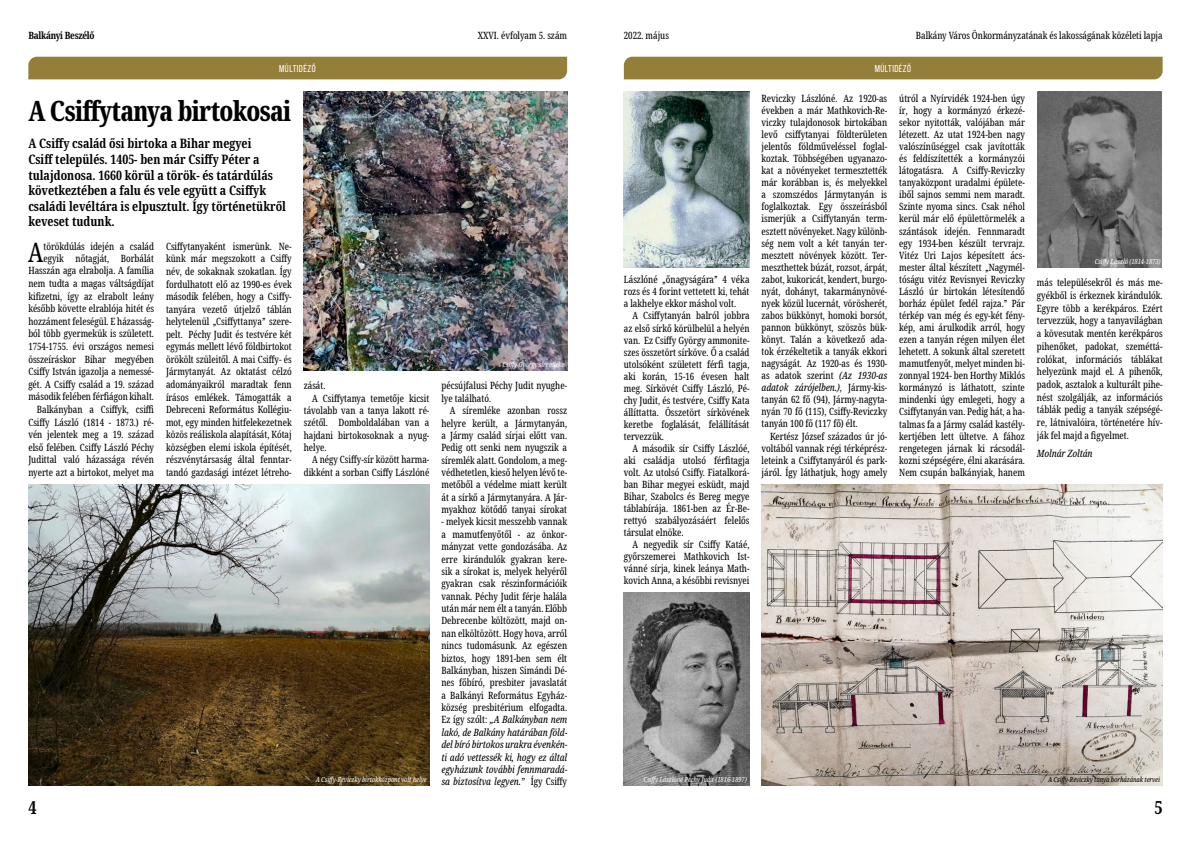
<style>
.page{position:relative;width:1191px;height:842px;background:#fff}
.page>*{position:absolute;margin:0;border:0;box-sizing:border-box;transform-origin:0 0}
.t1{font:800 extra-condensed 28px "Noto Serif";letter-spacing:-.025em;color:#000;scale:.96 1}
.t2{font:extra-condensed 26.8px "Noto Serif";color:#000}
.t3{font:700 extra-condensed 18px "Noto Serif";color:#000}
.t4{font:700 extra-condensed 13px/15.6px "Noto Serif";color:#000}
.t5{font:extra-condensed 10px/12.1px "Noto Serif";color:#000;text-align:justify}
.t6{font:10px "Bebas Neue";letter-spacing:.05em;color:#fff}
.t7{font:700 extra-condensed 10px "Noto Serif";letter-spacing:-.025em;color:#000}
.t8{font:italic extra-condensed 10px "Noto Serif";color:#000}
.t9{font:italic extra-condensed 7px "Noto Serif";letter-spacing:-.005em;color:#fff}
.t10{font:italic extra-condensed 7px "Noto Serif";letter-spacing:-.005em;color:#000}
.s1{font-style:italic}
</style>
<div class="page">
<div style="left:28px;top:57px;width:539px;height:22px;background:#947f3a"></div>
<div style="left:624px;top:57px;width:538px;height:22px;background:#947f3a"></div>
<img style="left:28px;top:484px;width:401px;height:301px">
<img style="left:761px;top:484px;width:401px;height:301px">
<img style="left:624px;top:91px;width:125px;height:176px">
<img style="left:624px;top:593px;width:125px;height:192px">
<img style="left:1037px;top:91px;width:124px;height:176px">
<img style="left:304px;top:91px;width:263px;height:279px">
<p class="t7" style="left:28px;top:28px;width:68px">Balkányi Beszélő</p>
<p class="t5" style="left:478px;top:30px;width:91px">XXVI. évfolyam 5. szám</p>
<p class="t5" style="left:624px;top:30px;width:47px">2022. május</p>
<p class="t5" style="left:916px;top:30px;width:248px">Balkány Város Önkormányzatának és lakosságának közéleti lapja</p>
<p class="t6" style="left:279px;top:63px;width:38px">MÚLTIDÉZŐ</p>
<p class="t6" style="left:874px;top:63px;width:38px">MÚLTIDÉZŐ</p>
<h1 class="t1" style="left:28px;top:91px;width:275px">A Csiffytanya birtokosai</h1>
<p class="t4" style="left:28px;top:136px;width:259px">A Csiffy család ősi birtoka a Bihar megyei<br>Csiff település. 1405- ben már Csiffy Péter a tulajdonosa. 1660 körül a török- és tatárdúlás következtében a falu és vele együtt a Csiffyk családi levéltára is elpusztult. Így történetükről keveset tudunk.</p>
<p class="t5" style="left:28px;top:240px;width:127px;line-height:12.6px;text-align:right">törökdúlás idején a család egyik nőtagját, Borbálát<br>Hasszán aga elrabolja. A família nem tudta a magas váltságdíjat kifizetni, így az elrabolt leány később követte elrablója hitét és hozzáment feleségül. E házasság&shy;ból több gyermekük is született.<br>1754-1755. évi országos nemesi összeíráskor Bihar megyében<br>Csiffy István igazolja a nemessé&shy;gét. A Csiffy család a 19. század második felében férfiágon kihalt.<br>Balkányban a Csiffyk, csiffi<br>Csiffy László (1814 - 1873.) ré&shy;vén jelentek meg a 19. század első felében. Csiffy László Péchy<br>Judittal való házassága révén nyerte azt a birtokot, melyet ma</p>
<p class="t5" style="left:166px;top:240px;width:127px;line-height:12.5px">Csiffytanyaként ismerünk. Ne&shy;künk már megszokott a Csiffy név, de sokaknak szokatlan. Így fordulhatott elő az 1990-es évek második felében, hogy a Csiffy&shy;tanyára vezető útjelző táblán helytelenül „Csiffyttanya” szere&shy;pelt. Péchy Judit és testvére két egymás mellett lévő földbirtokot örökölt szüleitől. A mai Csiffy- és Jármytanyát. Az oktatást célzó adományaikról maradtak fenn írásos emlékek. Támogatták a Debreceni Református Kollégiu&shy;mot, egy minden hitfelekezetnek közös reáliskola alapítását, Kótaj községben elemi iskola építését, részvénytársaság által fenntar&shy;tandó gazdasági intézet létreho-</p>
<h2 class="t2" style="left:28px;top:234px;width:17px">A</h2>
<h3 class="t3" style="left:28px;top:794px;width:10px">4</h3>
<p class="t5" style="left:761px;top:92px;width:127px">Reviczky Lászlóné. Az 1920-as években a már Mathkovich-Re&shy;viczky tulajdonosok birtokában levő csiffytanyai földterületen jelentős földműveléssel foglal&shy;koztak. Többségében ugyanazo&shy;kat a növényeket termesztették már korábban is, és melyekkel a szomszédos Jármytanyán is foglalkoztak. Egy összeírásból ismerjük a Csiffytanyán term&shy;esztett növényeket. Nagy különb&shy;ség nem volt a két tanyán ter&shy;mesztett növények között. Ter&shy;meszthettek búzát, rozsot, árpát, zabot, kukoricát, kendert, burgo&shy;nyát, dohányt, takarmánynövé&shy;nyek közül lucernát, vörösherét, zabos bükkönyt, homoki borsót, pannon bükkönyt, szöszös bük&shy;könyt. Talán a következő ada&shy;tok érzékeltetik a tanyák ekkori nagyságát. Az 1920-as és 1930- as adatok szerint <span class="s1">(Az 1930-as adatok zárójelben.)</span>, Jármy-kis&shy;tanyán 62 fő (94), Jármy-nagyta&shy;nyán 70 fő (115), Csiffy-Reviczky tanyán 100 fő (117 fő) élt.</p>
<p class="t5" style="left:761px;top:430px;width:127px;text-indent:8px">Kertész József százados úr jó&shy;voltából vannak régi térképrész&shy;leteink a Csiffytanyáról és park&shy;járól. Így láthatjuk, hogy amely</p>
<p class="t5" style="left:899px;top:93px;width:127px">útról a Nyírvidék 1924-ben úgy ír, hogy a kormányzó érkezé&shy;sekor nyitották, valójában már létezett. Az utat 1924-ben nagy valószínűséggel csak javították és feldíszítették a kormányzói látogatásra. A Csiffy-Reviczky tanyaközpont uradalmi épülete&shy;iből sajnos semmi nem maradt.<br>Szinte nyoma sincs. Csak néhol kerül már elő épülettörmelék a szántások idején. Fennmaradt egy 1934-ben készült tervrajz.<br>Vitéz Uri Lajos képesített ács&shy;mester által készített „Nagymél&shy;tóságu vitéz Revisnyei Reviczky László úr birtokán létesítendő borház épület fedél rajza.” Pár térkép van még és egy-két fény&shy;kép, ami árulkodik arról, hogy ezen a tanyán régen milyen élet lehetett. A sokunk által szeretett mamutfenyőt, melyet minden bi&shy;zonnyal 1924- ben Horthy Miklós kormányzó is láthatott, szinte mindenki úgy emlegeti, hogy a Csiffytanyán van. Pedig hát, a ha&shy;talmas fa a Jármy család kastély&shy;kertjében lett ültetve. A fához rengetegen járnak ki rácsodál&shy;kozni szépségére, élni akarására.<br>Nem csupán balkányiak, hanem</p>
<p class="t9" style="left:678px;top:257px;width:70px">Csiffy Katalin (1852-1906)</p>
<p class="t9" style="left:1094px;top:257px;width:67px">Csiffy László (1814-1873)</p>
<p class="t5" style="left:624px;top:274px;width:127px">Lászlóné „őnagyságára” 4 véka rozs és 4 forint vettetett ki, tehát a lakhelye ekkor máshol volt.</p>
<p class="t5" style="left:624px;top:310px;width:127px;text-indent:8px">A Csiffytanyán balról jobbra az első sírkő körülbelül a helyén van. Ez Csiffy György ammonite&shy;szes összetört sírköve. Ő a család utolsóként született férfi tagja, aki korán, 15-16 évesen halt meg. Sírkövét Csiffy László, Pé&shy;chy Judit, és testvére, Csiffy Kata állíttatta. Összetört sírkövének keretbe foglalását, felállítását tervezzük.</p>
<p class="t5" style="left:624px;top:442px;width:127px;text-indent:8px">A második sír Csiffy Lászlóé, aki családja utolsó férfitagja volt. Az utolsó Csiffy. Fiatalkorá&shy;ban Bihar megyei esküdt, majd Bihar, Szabolcs és Bereg megye táblabírája. 1861-ben az Ér-Be&shy;rettyó szabályozásáért felelős társulat elnöke.</p>
<p class="t5" style="left:624px;top:539px;width:127px;text-indent:8px">A negyedik sír Csiffy Katáé, győrszemerei Mathkovich Ist&shy;vánné sírja, kinek leánya Math&shy;kovich Anna, a későbbi revisnyei</p>
<p class="t5" style="left:1037px;top:277px;width:127px;line-height:12.7px">más településekről és más me&shy;gyékből is érkeznek kirándulók.<br>Egyre több a kerékpáros. Ezért tervezzük, hogy a tanyavilágban a kövesutak mentén kerékpáros pihenőket, padokat, szeméttá&shy;rolókat, információs táblákat helyezünk majd el. A pihenők, padok, asztalok a kulturált pihe&shy;nést szolgálják, az információs táblák pedig a tanyák szépségé&shy;re, látnivalóira, történetére hív&shy;ják fel majd a figyelmet.</p>
<p class="t8" style="left:1037px;top:447px;width:57px">Molnár Zoltán</p>
<p class="t9" style="left:502px;top:360px;width:63px">Csiffy György síremléke</p>
<p class="t5" style="left:441px;top:380px;width:127px;line-height:12.4px">pécsújfalusi Péchy Judit nyughe&shy;lye található.</p>
<p class="t5" style="left:441px;top:405px;width:127px;line-height:12.4px;text-indent:8px">A síremléke azonban rossz helyre került, a Jármytanyán, a Jármy család sírjai előtt van.<br>Pedig ott senki nem nyugszik a síremlék alatt. Gondolom, a meg&shy;védhetetlen, kieső helyen lévő te&shy;metőből a védelme miatt került át a sírkő a Jármytanyára. A Jár&shy;myakhoz kötődő tanyai sírokat</p>
<p class="t5" style="left:441px;top:516px;width:127px;line-height:12.4px">- melyek kicsit messzebb vannak a mamutfenyőtől - az önkor&shy;mányzat vette gondozásába. Az erre kirándulók gyakran kere&shy;sik a sírokat is, melyek helyéről gyakran csak részinformációik vannak. Péchy Judit férje halála után már nem élt a tanyán. Előbb Debrecenbe költözött, majd on&shy;nan elköltözött. Hogy hova, arról nincs tudomásunk. Az egészen biztos, hogy 1891-ben sem élt Balkányban, hiszen Simándi Dé&shy;nes főbíró, presbiter javaslatát a Balkányi Református Egyház&shy;község presbitérium elfogadta.<br>Ez így szólt: <span class="s1">„A Balkányban nem lakó, de Balkány határában föld&shy;del bíró birtokos urakra évenkén&shy;ti adó vettessék ki, hogy ez által egyházunk további fennmaradá&shy;sa biztosítva legyen.”</span> Így Csiffy</p>
<p class="t5" style="left:304px;top:380px;width:23px">zását.</p>
<p class="t5" style="left:312px;top:392px;width:119px">A Csiffytanya temetője kicsit</p>
<p class="t5" style="left:304px;top:405px;width:127px">távolabb van a tanya lakott ré-</p>
<p class="t5" style="left:304px;top:417px;width:127px">szétől. Domboldalában van a</p>
<p class="t5" style="left:304px;top:429px;width:127px">hajdani birtokosoknak a nyug-</p>
<p class="t5" style="left:304px;top:442px;width:24px">helye.</p>
<p class="t5" style="left:312px;top:454px;width:119px">A négy Csiffy-sír között harma-</p>
<p class="t5" style="left:304px;top:466px;width:127px">dikként a sorban Csiffy Lászlóné</p>
<p class="t9" style="left:316px;top:775px;width:112px">A Csiffy-Reviczky birtokközpont volt helye</p>
<p class="t9" style="left:643px;top:775px;width:105px">Csiffy Lászlóné Péchy Judit (1816-1897)</p>
<p class="t10" style="left:1048px;top:775px;width:113px">A Csiffy-Reviczky tanya borházának tervei</p>
<h3 class="t3" style="left:1154px;top:794px;width:10px">5</h3>
</div>
